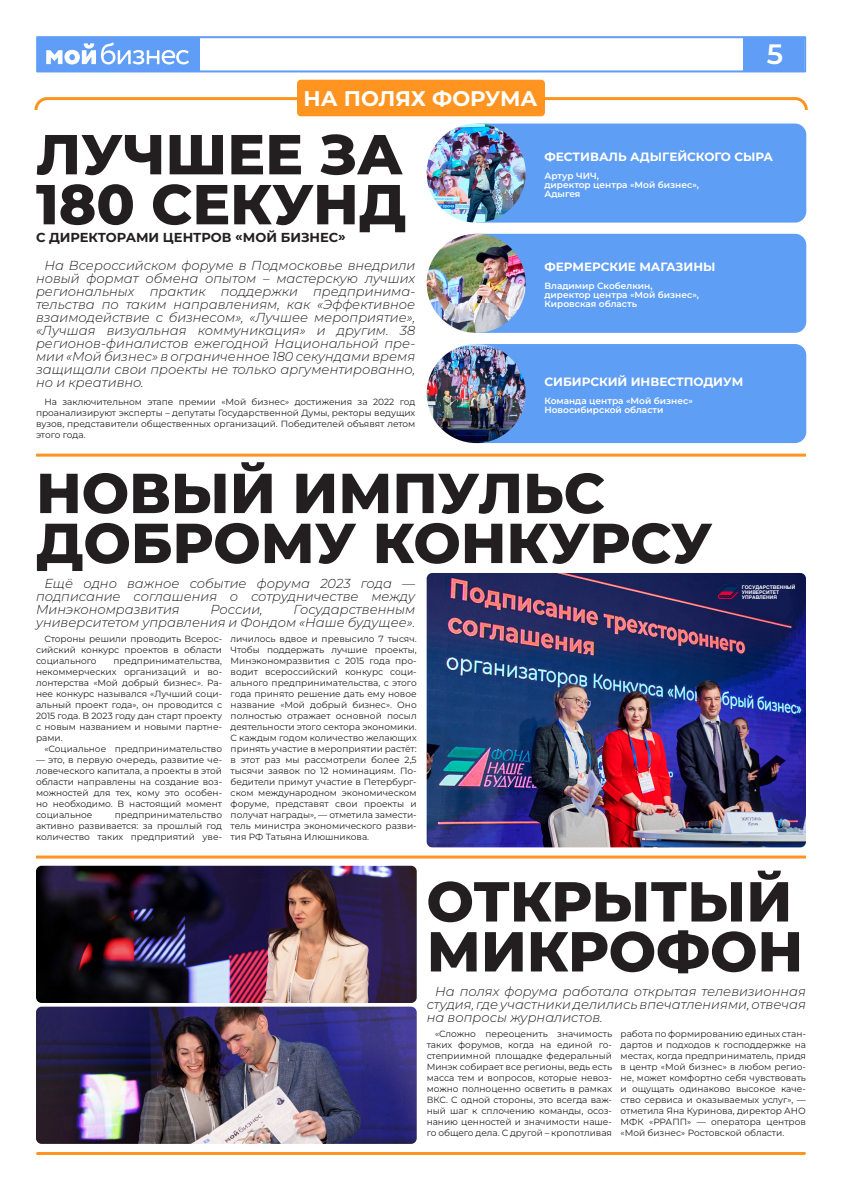
<style>
.page{position:relative;width:842px;height:1191px;background:#fff}
.page>*{position:absolute;margin:0;border:0;box-sizing:border-box;transform-origin:0 0}
.t1{font:800 56.2px/50px "Montserrat";color:#231f20}
.t2{font:600 28px "Montserrat";color:#fff}
.t3{font:700 21.2px "Montserrat";color:#fff}
.t4{font:italic 300 13px/13px "Montserrat";color:#231f20;text-align:justify}
.t5{font:700 13px "Montserrat";color:#231f20}
.t6{font:700 12px "Montserrat";color:#fff}
.t7{font:9px/11px "Montserrat";color:#231f20;text-align:justify}
.t8{font:600 9px/9px "Montserrat";color:#fff}
.t9{font:700 5px/5px "Helvetica";color:#fff}
</style>
<div class="page">
<div style="left:36px;top:36px;width:770px;height:36px;border:2px solid #5f9df7"></div>
<div style="left:744px;top:38px;width:60px;height:32px;background:#5f9df7"></div>
<div style="left:38px;top:38px;width:161px;height:32px;background:#5f9df7"></div>
<svg style="left:46px;top:42px;width:143px;height:22px"></svg>
<div style="left:34px;top:97px;width:774px;height:99px;border:3px solid #ff9421;border-radius:11px"></div>
<div style="left:29px;top:111px;width:790px;height:89px;background:#fff"></div>
<hr style="left:36px;top:855px;width:770px;height:3px;background:#ff9421">
<hr style="left:36px;top:453px;width:770px;height:3px;background:#ff9421">
<div style="left:484px;top:124px;width:322px;height:99px;background:#5f9ef5"></div>
<div style="left:484px;top:234px;width:322px;height:99px;background:#5f9ef5"></div>
<div style="left:484px;top:344px;width:322px;height:99px;background:#5f9ef5"></div>
<img style="left:427px;top:124px;width:99px;height:99px;border-radius:50px">
<img style="left:427px;top:234px;width:99px;height:99px;border-radius:50px">
<img style="left:427px;top:344px;width:99px;height:99px;border-radius:50px">
<hr style="left:38px;top:1152px;width:766px;height:3px;background:#ff9421">
<img style="left:427px;top:573px;width:379px;height:274px">
<img style="left:36px;top:1006px;width:381px;height:137px">
<img style="left:36px;top:865px;width:381px;height:138px">
<div style="left:297px;top:80px;width:248px;height:36px;background:#ff9421;border-radius:4px"></div>
<div style="left:726px;top:577px;width:67px;height:42px;background:#121b52"></div>
<img style="left:717px;top:582px;width:21px;height:20px">
<h3 class="t3" style="left:304px;top:84px;width:235px">НА ПОЛЯХ ФОРУМА</h3>
<h2 class="t2" style="left:767px;top:35px;width:18px">5</h2>
<h1 class="t1" style="left:36px;top:128px;width:372px">ЛУЧШЕЕ ЗА<br>180 СЕКУНД</h1>
<p class="t4" style="left:36px;top:258px;width:381px;text-indent:9px">На Всероссийском форуме в Подмосковье внедрили новый формат обмена опытом – мастерскую лучших региональных практик поддержки предпринима&shy;тельства по таким направлениям, как «Эффективное взаимодействие с бизнесом», «Лучшее мероприятие», «Лучшая визуальная коммуникация» и другим. 38 регионов-финалистов ежегодной Национальной пре&shy;мии «Мой бизнес» в ограниченное 180 секундами время защищали свои проекты не только аргументированно, но и креативно.</p>
<h3 class="t6" style="left:544px;top:149px;width:230px">ФЕСТИВАЛЬ АДЫГЕЙСКОГО СЫРА</h3>
<p class="t8" style="left:544px;top:171px;width:156px">Артур ЧИЧ,<br>директор центра «Мой бизнес»,<br>Адыгея</p>
<h3 class="t5" style="left:36px;top:229px;width:311px">С ДИРЕКТОРАМИ ЦЕНТРОВ «МОЙ БИЗНЕС»</h3>
<h3 class="t6" style="left:544px;top:259px;width:173px">ФЕРМЕРСКИЕ МАГАЗИНЫ</h3>
<p class="t8" style="left:544px;top:281px;width:156px">Владимир Скобелкин, директор центра «Мой бизнес»,<br>Кировская область</p>
<h3 class="t6" style="left:544px;top:373px;width:200px">СИБИРСКИЙ ИНВЕСТПОДИУМ</h3>
<p class="t8" style="left:544px;top:396px;width:150px">Команда центра «Мой бизнес»<br>Новосибирской области</p>
<p class="t7" style="left:36px;top:396px;width:381px;text-indent:9px">На заключительном этапе премии «Мой бизнес» достижения за 2022 год проанализируют эксперты – депутаты Государственной Думы, ректоры ведущих вузов, представители общественных организаций. Победителей объявят летом этого года.</p>
<h1 class="t1" style="left:36px;top:466px;width:678px">НОВЫЙ ИМПУЛЬС<br>ДОБРОМУ КОНКУРСУ</h1>
<h3 class="t4" style="left:36px;top:577px;width:381px;text-indent:9px">Ещё одно важное событие форума 2023 года — подписание соглашения о сотрудничестве между Минэкономразвития</h3>
<p class="t9" style="left:742px;top:585px;width:55px">ГОСУДАРСТВЕННЫЙ<br>УНИВЕРСИТЕТ<br>УПРАВЛЕНИЯ</p>
<h3 class="t4" style="left:36px;top:603px;width:381px;text-align:right">Государственным<br>университетом управления и Фондом «Наше будущее».</h3>
<p class="t7" style="left:36px;top:633px;width:188px;text-indent:9px">Стороны решили проводить Всерос&shy;сийский конкурс проектов в области социального</p>
<h3 class="t4" style="left:210px;top:603px;width:54px">России,</h3>
<p class="t7" style="left:231px;top:633px;width:188px">личилось вдвое и превысило 7 тысяч.<br>Чтобы поддержать лучшие проекты, Минэкономразвития с 2015 года про&shy;водит всероссийский конкурс соци&shy;ального предпринимательства, с этого года принято решение дать ему новое название «Мой добрый бизнес». Оно полностью отражает основной посыл деятельности этого сектора экономики.<br>С каждым годом количество желающих принять участие в мероприятии растёт: в этот раз мы рассмотрели более 2,5 тысячи заявок по 12 номинациям. По&shy;бедители примут участие в Петербург&shy;ском международном экономическом форуме, представят свои проекты и получат награды», — отметила замести&shy;тель министра экономического разви&shy;тия РФ Татьяна Илюшникова.</p>
<p class="t7" style="left:36px;top:655px;width:188px;text-indent:77px">предпринимательства, некоммерческих организаций и во&shy;лонтерства «Мой добрый бизнес». Ра&shy;нее конкурс назывался «Лучший соци&shy;альный проект года», он проводится с 2015 года. В 2023 году дан старт проекту с новым названием и новыми партне&shy;рами.</p>
<p class="t7" style="left:45px;top:743px;width:179px">«Социальное предпринимательство</p>
<p class="t7" style="left:36px;top:754px;width:188px">— это, в первую очередь, развитие че&shy;ловеческого капитала, а проекты в этой области направлены на создание воз&shy;можностей для тех, кому это особен&shy;но необходимо. В настоящий момент социальное</p>
<p class="t7" style="left:36px;top:809px;width:188px;text-indent:79px">предпринимательство активно развивается: за прошлый год количество таких предприятий уве-</p>
<h1 class="t1" style="left:427px;top:875px;width:378px">ОТКРЫТЫЙ<br>МИКРОФОН</h1>
<h3 class="t4" style="left:427px;top:985px;width:381px;text-indent:9px">На полях форума работала открытая телевизионная студия, где участники делились впечатлениями, отвечая на вопросы журналистов.</h3>
<p class="t7" style="left:427px;top:1028px;width:187px;text-indent:9px">«Сложно переоценить значимость таких форумов, когда на единой го&shy;степриимной площадке федеральный Минэк собирает все регионы, ведь есть масса тем и вопросов, которые невоз&shy;можно полноценно осветить в рамках ВКС. С одной стороны, это всегда важ&shy;ный шаг к сплочению команды, осоз&shy;нанию ценностей и значимости наше&shy;го общего дела. С другой – кропотливая</p>
<p class="t7" style="left:621px;top:1027px;width:187px">работа по формированию единых стан&shy;дартов и подходов к господдержке на местах, когда предприниматель, придя в центр «Мой бизнес» в любом регио&shy;не, может комфортно себя чувствовать и ощущать одинаково высокое каче&shy;ство сервиса и оказываемых услуг», — отметила Яна Куринова, директор АНО МФК «РРАПП» — оператора центров «Мой бизнес» Ростовской области.</p>
</div>
